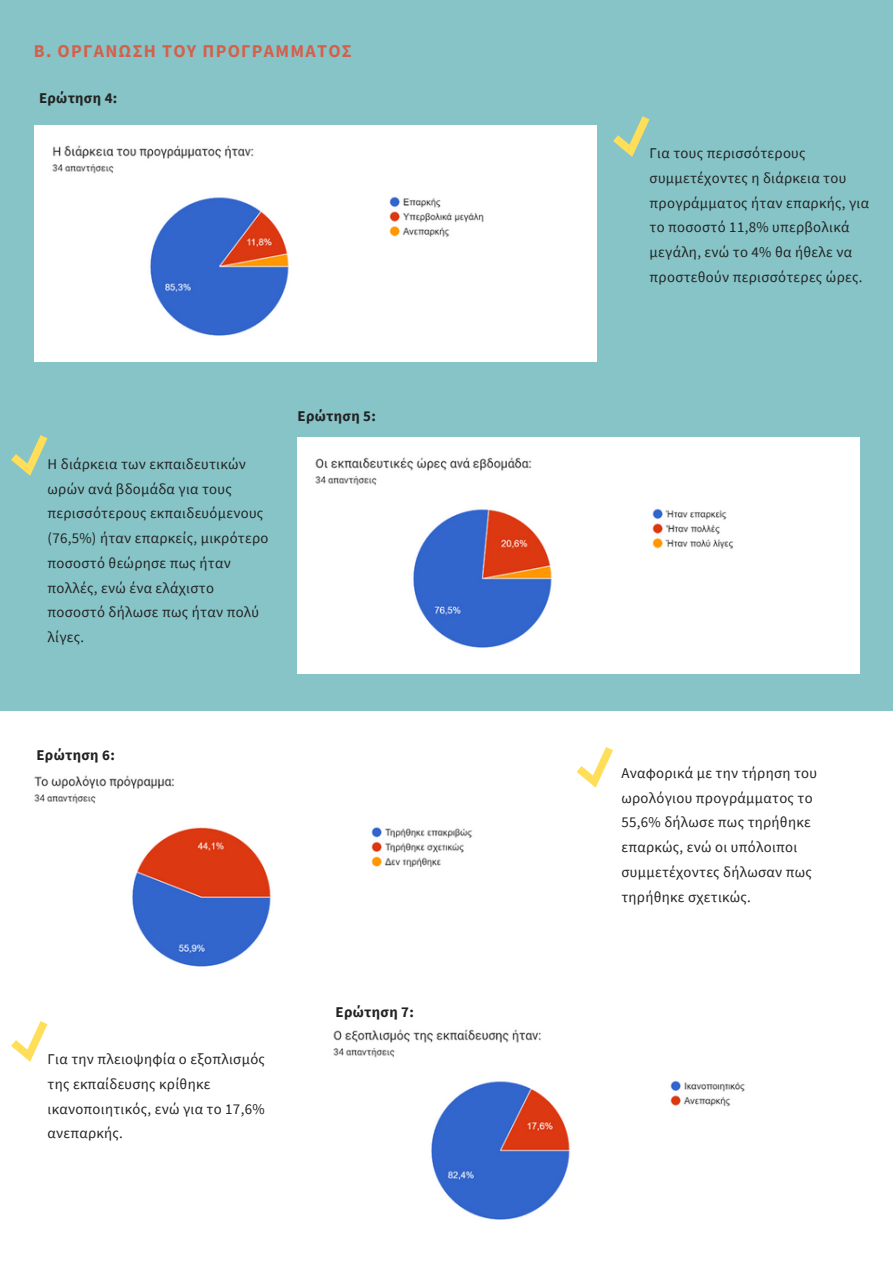
<style>
.page{position:relative;width:893px;height:1264px;background:#fff}
.page>*{position:absolute;margin:0;border:0;box-sizing:border-box;transform-origin:0 0}
.t1{font:700 18px "Source Sans Pro";letter-spacing:.07em;color:#d5604a}
.t2{font:14.85px/24.8px "Source Sans Pro";letter-spacing:.02em;color:#222}
.t3{font:700 14.85px "Source Sans Pro";letter-spacing:.02em;color:#222}
</style>
<div class="page">
<div style="left:0;top:0;width:892px;height:710px;background:#87c4c8"></div>
<img style="left:35px;top:125px;width:561px;height:237px">
<img style="left:297px;top:437px;width:562px;height:236px">
<img style="left:34px;top:775px;width:438px;height:192px">
<img style="left:333px;top:1029px;width:412px;height:191px">
<svg style="left:613px;top:116px;width:36px;height:41px"></svg>
<svg style="left:11px;top:435px;width:36px;height:40px"></svg>
<svg style="left:576px;top:747px;width:36px;height:40px"></svg>
<svg style="left:11px;top:1021px;width:36px;height:40px"></svg>
<p class="t1" style="left:34px;top:39px;width:319px">Β. ΟΡΓΑΝΩΣΗ ΤΟΥ ΠΡΟΓΡΑΜΜΑΤΟΣ</p>
<p class="t3" style="left:39px;top:88px;width:80px">Ερώτηση 4:</p>
<p class="t2" style="left:48px;top:451px;width:222px">Η διάρκεια των εκπαιδευτικών ωρών ανά βδομάδα για τους περισσότερους εκπαιδευόμενους (76,5%) ήταν επαρκείς, μικρότερο ποσοστό θεώρησε πως ήταν πολλές, ενώ ένα ελάχιστο ποσοστό δήλωσε πως ήταν πολύ λίγες.</p>
<p class="t3" style="left:297px;top:406px;width:80px">Ερώτηση 5:</p>
<p class="t3" style="left:37px;top:745px;width:80px">Ερώτηση 6:</p>
<p class="t2" style="left:48px;top:1046px;width:219px">Για την πλειοψηφία ο εξοπλισμός της εκπαίδευσης κρίθηκε ικανοποιητικός, ενώ για το 17,6% ανεπαρκής.</p>
<p class="t3" style="left:335px;top:1002px;width:80px">Ερώτηση 7:</p>
<p class="t2" style="left:649px;top:140px;width:221px">Για τους περισσότερους συμμετέχοντες η διάρκεια του προγράμματος ήταν επαρκής, για το ποσοστό 11,8% υπερβολικά μεγάλη, ενώ το 4% θα ήθελε να προστεθούν περισσότερες ώρες.</p>
<p class="t2" style="left:621px;top:760px;width:197px">Αναφορικά με την τήρηση του ωρολόγιου προγράμματος το<br>55,6% δήλωσε πως τηρήθηκε επαρκώς, ενώ οι υπόλοιποι συμμετέχοντες δήλωσαν πως τηρήθηκε σχετικώς.</p>
</div>
